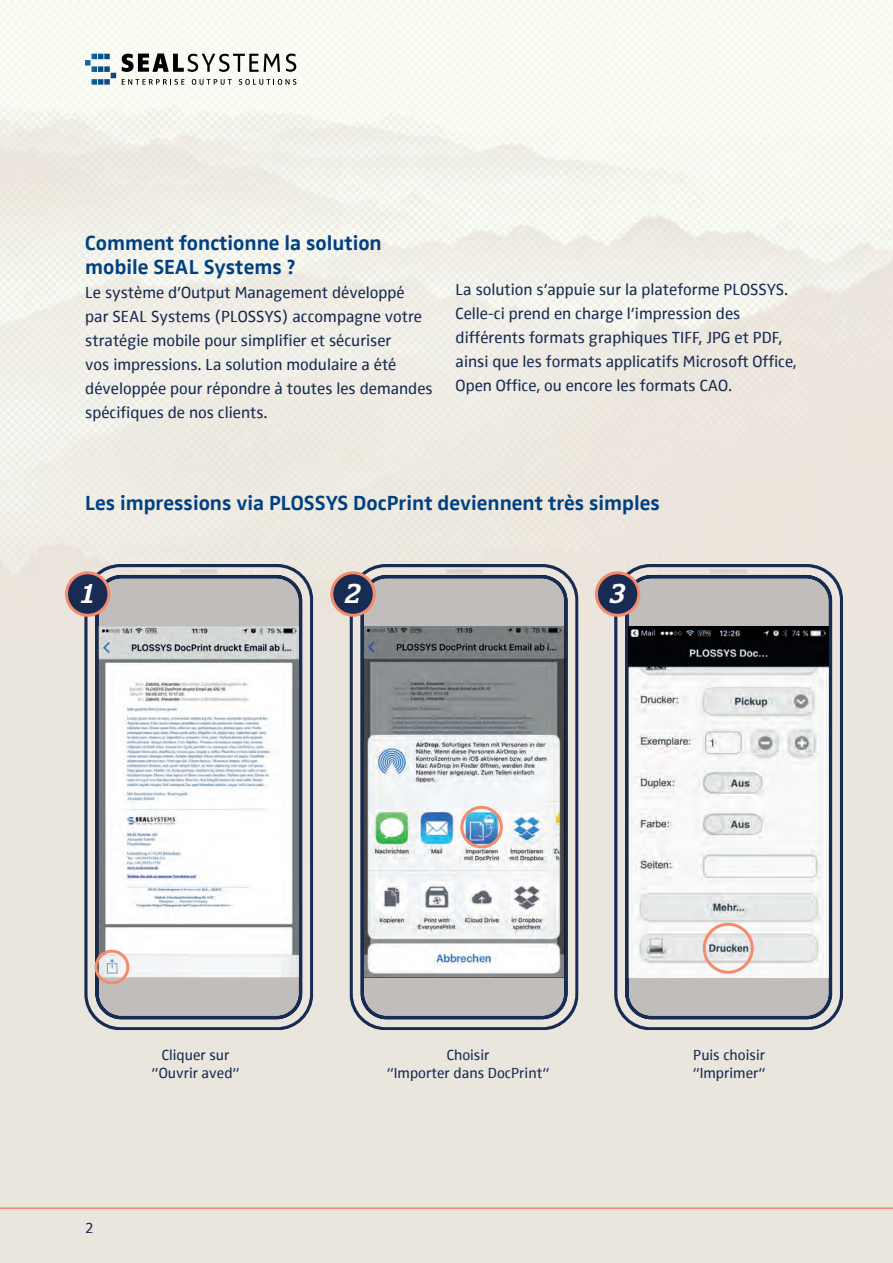
<style>
.page{position:relative;width:893px;height:1263px;background:#eae6dd}
.page>*{position:absolute;margin:0;border:0;box-sizing:border-box;transform-origin:0 0}
.t1{font:italic 600 26.4px "Quatro Slab";color:#fff}
.t2{font:700 21px/24px "Zwo Offc";color:#014081}
.t3{font:16.5px/24px "Zwo Offc";color:#182b52}
.t4{font:15px/18px "Zwo Offc";color:#182b52;text-align:center}
</style>
<div class="page">
<img style="left:0;top:0;width:893px;height:638px">
<svg style="left:85px;top:54px;width:31px;height:31px"></svg>
<svg style="left:122px;top:54px;width:158px;height:18px;background:#9a9b97"></svg>
<svg style="left:286px;top:54px;width:10px;height:18px"></svg>
<svg style="left:122px;top:79px;width:62px;height:6px"></svg>
<svg style="left:192px;top:79px;width:40px;height:6px"></svg>
<svg style="left:239px;top:79px;width:57px;height:6px"></svg>
<hr style="left:0;top:1207px;width:893px;height:2px;background:#f58b6d">
<div style="left:84px;top:564px;width:229px;height:466px;border:3px solid #182b52;border-radius:35px"></div>
<svg style="left:94px;top:573px;width:210px;height:448px;background:#9c9da3"></svg>
<svg style="left:180px;top:569px;width:38px;height:5px"></svg>
<div style="left:350px;top:564px;width:228px;height:466px;border:3px solid #182b52;border-radius:35px"></div>
<svg style="left:359px;top:573px;width:210px;height:448px;background:#9b9ca2"></svg>
<svg style="left:445px;top:569px;width:38px;height:5px"></svg>
<div style="left:614px;top:564px;width:229px;height:466px;border:3px solid #182b52;border-radius:35px"></div>
<svg style="left:624px;top:573px;width:210px;height:448px;background:#9b9da3"></svg>
<svg style="left:710px;top:569px;width:37px;height:5px"></svg>
<img style="left:99px;top:626px;width:200px;height:351px">
<img style="left:364px;top:626px;width:200px;height:351px">
<img style="left:629px;top:626px;width:200px;height:351px">
<div style="left:95px;top:950px;width:34px;height:34px;border:3px solid #f58b6d;border-radius:50%"></div>
<div style="left:67px;top:573px;width:42px;height:42px;background:#182b52;border-radius:50%"></div>
<div style="left:65px;top:571px;width:45px;height:46px;border:3px solid #f58b6d;border-radius:50%"></div>
<div style="left:332px;top:573px;width:42px;height:42px;background:#182b52;border-radius:50%"></div>
<div style="left:330px;top:571px;width:46px;height:46px;border:3px solid #f58b6d;border-radius:50%"></div>
<div style="left:596px;top:573px;width:43px;height:42px;background:#182b52;border-radius:50%"></div>
<div style="left:595px;top:571px;width:45px;height:46px;border:3px solid #f58b6d;border-radius:50%"></div>
<div style="left:460px;top:806px;width:43px;height:42px;border:3px solid #f58b6d;border-radius:50%"></div>
<div style="left:703px;top:923px;width:51px;height:51px;border:3px solid #f58b6d;border-radius:50%"></div>
<p class="t2" style="left:85px;top:232px;width:298px">Comment fonctionne la solution mobile SEAL Systems ?</p>
<p class="t3" style="left:85px;top:281px;width:349px">Le système d’Output Management développé<br>par SEAL Systems (PLOSSYS) accompagne votre stratégie mobile pour simplifier et sécuriser<br>vos impressions. La solution modulaire a été développée pour répondre à toutes les demandes spécifiques de nos clients.</p>
<p class="t3" style="left:456px;top:278px;width:343px">La solution s’appuie sur la plateforme PLOSSYS.<br>Celle-ci prend en charge l’impression des différents formats graphiques TIFF, JPG et PDF, ainsi que les formats applicatifs Microsoft Office, Open Office, ou encore les formats CAO.</p>
<p class="t2" style="left:85px;top:491px;width:576px">Les impressions via PLOSSYS DocPrint deviennent très simples</p>
<h1 class="t1" style="left:82px;top:577px;width:14px">1</h1>
<h1 class="t1" style="left:345px;top:577px;width:17px">2</h1>
<h1 class="t1" style="left:610px;top:577px;width:17px">3</h1>
<p class="t4" style="left:85px;top:1219px;width:10px">2</p>
<p class="t4" style="left:152px;top:1046px;width:90px">Cliquer sur “Ouvrir aved“</p>
<p class="t4" style="left:387px;top:1046px;width:164px">Choisir<br>“Importer dans DocPrint“</p>
<p class="t4" style="left:693px;top:1046px;width:74px;text-align:left">Puis choisir “Imprimer“</p>
</div>
